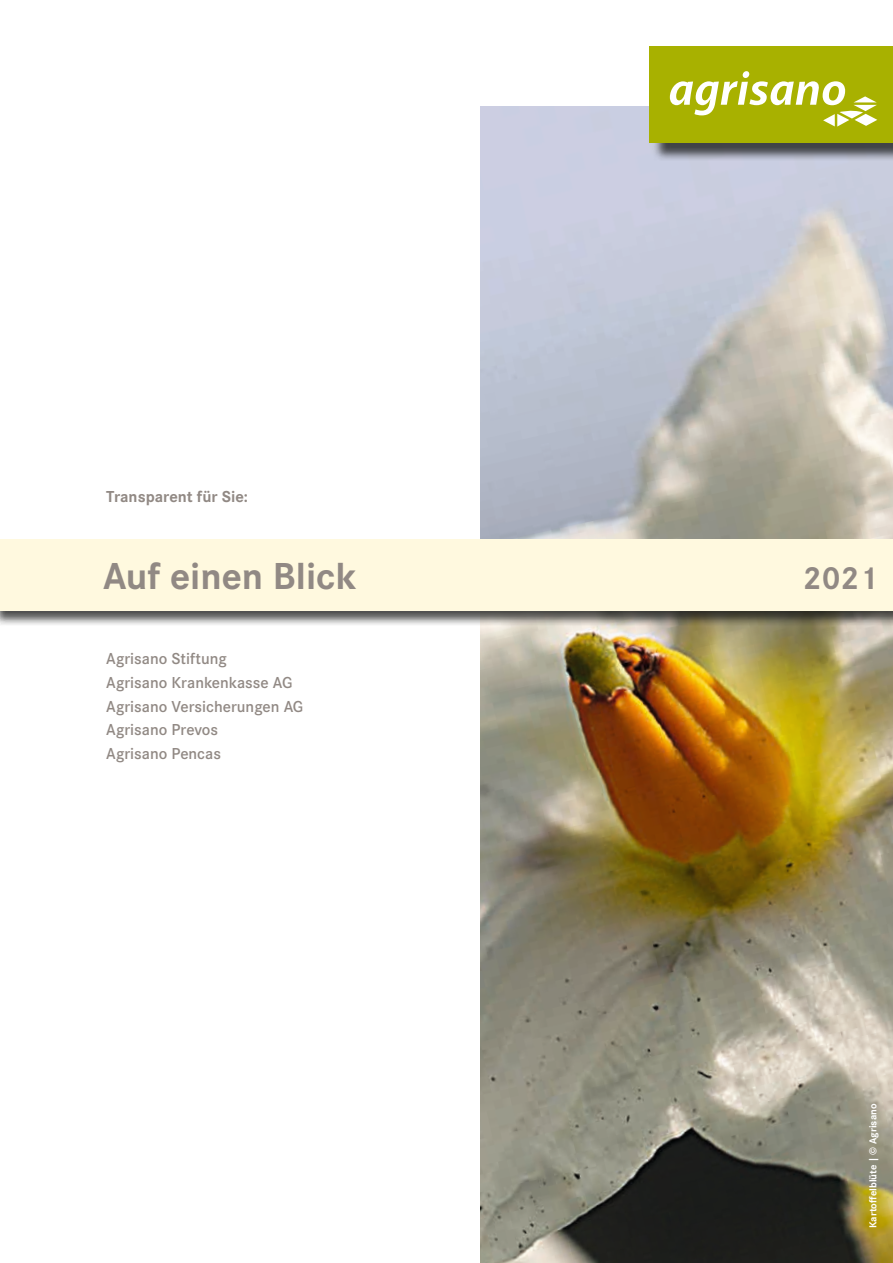
<style>
.page{position:relative;width:893px;height:1263px;background:#fff}
.page>*{position:absolute;margin:0;border:0;box-sizing:border-box;transform-origin:0 0}
.t1{font:700 39px "Corporate S";color:#918984}
.t2{font:700 33px "Corporate S";color:#918984}
.t3{font:600 16.5px/23.7px "Corporate S";color:#918984}
.t4{font:700 16.5px "Corporate S";color:#918984}
.t5{font:700 10.5px "Corporate S";color:#fff}
.s1{font-family:"Calibri"}
</style>
<div class="page">
<img style="left:480px;top:106px;width:413px;height:1157px">
<div style="left:652px;top:49px;width:241px;height:112px;background:#131413;opacity:.75"></div>
<div style="left:649px;top:46px;width:244px;height:97px;background:#a8b100"></div>
<svg style="left:670px;top:71px;width:207px;height:56px"></svg>
<div style="left:0;top:539px;width:893px;height:88px;background:#131413;opacity:.75"></div>
<div style="left:0;top:539px;width:893px;height:71px;background:#fff9df"></div>
<p class="t4" style="left:106px;top:487px;width:143px">Transparent für Sie:</p>
<h1 class="t1" style="left:103px;top:554px;width:255px">Auf einen Blick</h1>
<h2 class="t2" style="left:803px;top:559px;width:77px">2021</h2>
<p class="t3" style="left:106px;top:647px;width:198px">Agrisano Stiftung<br>Agrisano Krankenkasse AG<br>Agrisano Versicherungen AG<br>Agrisano Prevos<br>Agrisano Pencas</p>
<p class="t5" style="left:867px;top:1228px;width:126px;rotate:-90deg">Kartoffelblüte <span class="s1">|</span> © Agrisano</p>
</div>
